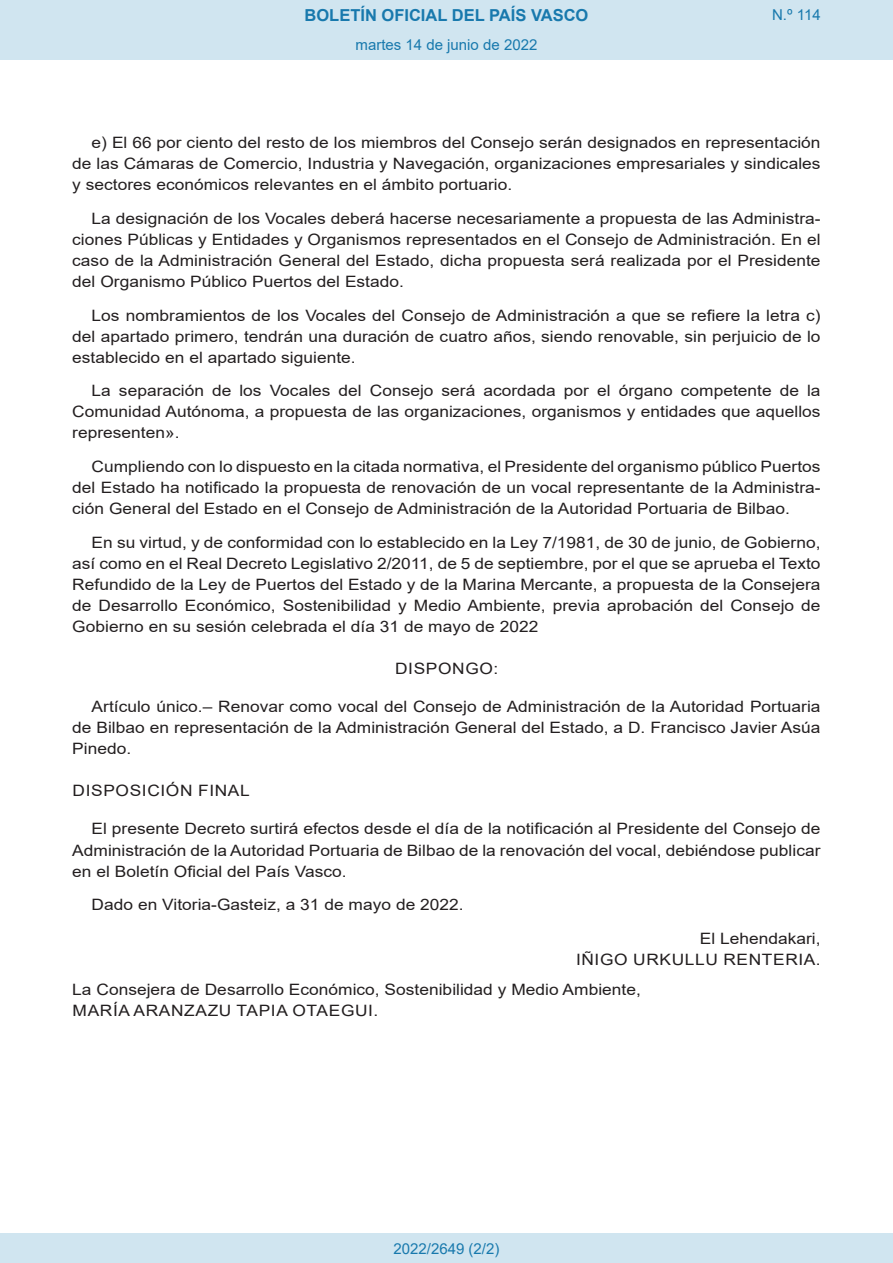
<style>
.page{position:relative;width:893px;height:1263px;background:#fff}
.page>*{position:absolute;margin:0;border:0;box-sizing:border-box;transform-origin:0 0}
.t1{font:700 16.5px "Arial";color:#1879ad}
.BOPVDetalle{font:15.6px/21px "Arial";color:#231f20;text-align:justify;scale:1.11 1}
.BOPVFirmaPuesto{font:15.6px "Arial";color:#231f20;scale:1.11 1}
.BOPVFirmaLugFec{font:15.6px "Arial";color:#231f20;scale:1.11 1}
.BOPVFirmaNombre{font:15.6px "Arial";letter-spacing:.035em;color:#231f20;scale:1.11 1}
.BOPVNombreLehen2{font:15.6px "Arial";letter-spacing:.035em;color:#231f20;scale:1.11 1}
.BOPVDisposicion{font:15.6px "Arial";letter-spacing:.035em;color:#231f20;scale:1.11 1}
.BOPVPuestoLehen2{font:15.6px "Arial";color:#231f20;scale:1.11 1}
.BOPVClave{font:15.6px "Arial";letter-spacing:.035em;color:#231f20;scale:1.11 1}
.Paginacion_Centro{font:15px "Arial";color:#1879ad}
</style>
<div class="page">
<div style="left:0;top:0;width:893px;height:60px;background:#d0e5f0"></div>
<div style="left:0;top:1233px;width:893px;height:30px;background:#d0e5f0"></div>
<p class="t1" style="left:305px;top:3px;width:285px">BOLETÍN OFICIAL DEL PAÍS VASCO</p>
<p class="Paginacion_Centro" style="left:356px;top:35px;width:183px">martes 14 de junio de 2022</p>
<p class="Paginacion_Centro" style="left:772px;top:5px;width:50px">N.º 114</p>
<p class="BOPVDetalle" style="left:72px;top:132px;width:676px;text-indent:19px">e) El 66 por ciento del resto de los miembros del Consejo serán designados en representación de las Cámaras de Comercio, Industria y Navegación, organizaciones empresariales y sindicales y sectores económicos relevantes en el ámbito portuario.</p>
<p class="BOPVDetalle" style="left:72px;top:208px;width:676px;text-indent:19px">La designación de los Vocales deberá hacerse necesariamente a propuesta de las Administra&shy;ciones Públicas y Entidades y Organismos representados en el Consejo de Administración. En el caso de la Administración General del Estado, dicha propuesta será realizada por el Presidente del Organismo Público Puertos del Estado.</p>
<p class="BOPVDetalle" style="left:72px;top:305px;width:676px;text-indent:19px">Los nombramientos de los Vocales del Consejo de Administración a que se refiere la letra c) del apartado primero, tendrán una duración de cuatro años, siendo renovable, sin perjuicio de lo establecido en el apartado siguiente.</p>
<p class="BOPVDetalle" style="left:72px;top:380px;width:676px;text-indent:19px">La separación de los Vocales del Consejo será acordada por el órgano competente de la Comunidad Autónoma, a propuesta de las organizaciones, organismos y entidades que aquellos representen».</p>
<p class="BOPVDetalle" style="left:72px;top:456px;width:676px;text-indent:19px">Cumpliendo con lo dispuesto en la citada normativa, el Presidente del organismo público Puertos del Estado ha notificado la propuesta de renovación de un vocal representante de la Administra&shy;ción General del Estado en el Consejo de Administración de la Autoridad Portuaria de Bilbao.</p>
<p class="BOPVDetalle" style="left:72px;top:532px;width:676px;text-indent:19px">En su virtud, y de conformidad con lo establecido en la Ley 7/1981, de 30 de junio, de Gobierno, así como en el Real Decreto Legislativo 2/2011, de 5 de septiembre, por el que se aprueba el Texto Refundido de la Ley de Puertos del Estado y de la Marina Mercante, a propuesta de la Consejera de Desarrollo Económico, Sostenibilidad y Medio Ambiente, previa aprobación del Consejo de Gobierno en su sesión celebrada el día 31 de mayo de 2022</p>
<p class="BOPVClave" style="left:395px;top:658px;width:94px">DISPONGO:</p>
<p class="BOPVDetalle" style="left:72px;top:696px;width:676px;text-indent:19px">Artículo único.– Renovar como vocal del Consejo de Administración de la Autoridad Portuaria de Bilbao en representación de la Administración General del Estado, a D. Francisco Javier Asúa Pinedo.</p>
<p class="BOPVDisposicion" style="left:73px;top:780px;width:161px">DISPOSICIÓN FINAL</p>
<p class="BOPVDetalle" style="left:72px;top:818px;width:676px;text-indent:19px">El presente Decreto surtirá efectos desde el día de la notificación al Presidente del Consejo de Administración de la Autoridad Portuaria de Bilbao de la renovación del vocal, debiéndose publicar en el Boletín Oficial del País Vasco.</p>
<p class="BOPVFirmaLugFec" style="left:92px;top:894px;width:337px">Dado en Vitoria-Gasteiz, a 31 de mayo de 2022.</p>
<p class="BOPVPuestoLehen2" style="left:700px;top:928px;width:110px">El Lehendakari,</p>
<p class="BOPVNombreLehen2" style="left:576px;top:949px;width:222px">IÑIGO URKULLU RENTERIA.</p>
<p class="BOPVFirmaPuesto" style="left:72px;top:978px;width:514px">La Consejera de Desarrollo Económico, Sostenibilidad y Medio Ambiente,</p>
<p class="BOPVFirmaNombre" style="left:73px;top:999px;width:277px">MARÍA ARANZAZU TAPIA OTAEGUI.</p>
<p class="Paginacion_Centro" style="left:393px;top:1238px;width:107px">2022/2649 (2/2)</p>
</div>
